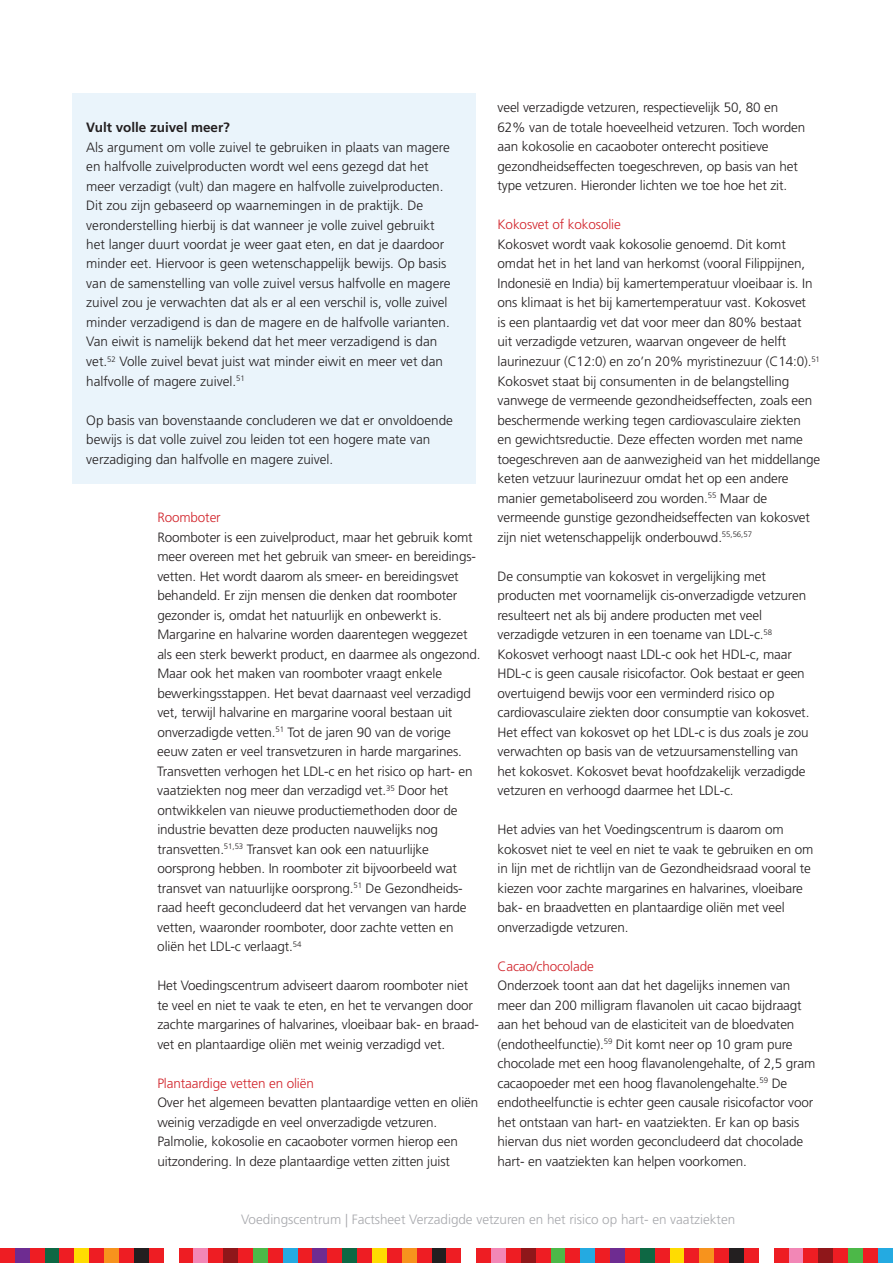
<style>
.page{position:relative;width:893px;height:1263px;background:#fff}
.page>*{position:absolute;margin:0;border:0;box-sizing:border-box;transform-origin:0 0}
.t1{font:300 13.5px/19.5px "Frutiger";letter-spacing:-.01em;color:#231f20}
.t2{font:300 13.5px "Frutiger";color:#a8a9ad}
.t3{font:300 13.5px "Frutiger";letter-spacing:-.01em;color:#d1232a}
.t4{font:700 13.5px "Frutiger";color:#231f20}
</style>
<div class="page">
<div style="left:595px;top:1248px;width:15px;height:15px;background:#ee1d23"></div>
<div style="left:610px;top:1248px;width:15px;height:15px;background:#6e2c91"></div>
<div style="left:625px;top:1248px;width:15px;height:15px;background:#ee1d23"></div>
<div style="left:640px;top:1248px;width:15px;height:15px;background:#0e6844"></div>
<div style="left:655px;top:1248px;width:15px;height:15px;background:#ee1d23"></div>
<div style="left:670px;top:1248px;width:14px;height:15px;background:#ffdc01"></div>
<div style="left:684px;top:1248px;width:15px;height:15px;background:#ee1d23"></div>
<div style="left:699px;top:1248px;width:15px;height:15px;background:#f7931d"></div>
<div style="left:714px;top:1248px;width:15px;height:15px;background:#ee1d23"></div>
<div style="left:729px;top:1248px;width:15px;height:15px;background:#231f20"></div>
<div style="left:744px;top:1248px;width:15px;height:15px;background:#ee1d23"></div>
<div style="left:774px;top:1248px;width:15px;height:15px;background:#ee1d23"></div>
<div style="left:789px;top:1248px;width:14px;height:15px;background:#f287b6"></div>
<div style="left:803px;top:1248px;width:15px;height:15px;background:#ee1d23"></div>
<div style="left:818px;top:1248px;width:15px;height:15px;background:#8f171a"></div>
<div style="left:833px;top:1248px;width:15px;height:15px;background:#ee1d23"></div>
<div style="left:848px;top:1248px;width:15px;height:15px;background:#4cb848"></div>
<div style="left:863px;top:1248px;width:15px;height:15px;background:#ee1d23"></div>
<div style="left:878px;top:1248px;width:15px;height:15px;background:#24aae1"></div>
<div style="left:0;top:1248px;width:15px;height:15px;background:#ee1d23"></div>
<div style="left:15px;top:1248px;width:15px;height:15px;background:#6e2c91"></div>
<div style="left:30px;top:1248px;width:15px;height:15px;background:#ee1d23"></div>
<div style="left:45px;top:1248px;width:15px;height:15px;background:#0e6844"></div>
<div style="left:60px;top:1248px;width:14px;height:15px;background:#ee1d23"></div>
<div style="left:74px;top:1248px;width:15px;height:15px;background:#ffdc01"></div>
<div style="left:89px;top:1248px;width:15px;height:15px;background:#ee1d23"></div>
<div style="left:104px;top:1248px;width:15px;height:15px;background:#f7931d"></div>
<div style="left:119px;top:1248px;width:15px;height:15px;background:#ee1d23"></div>
<div style="left:134px;top:1248px;width:15px;height:15px;background:#231f20"></div>
<div style="left:149px;top:1248px;width:15px;height:15px;background:#ee1d23"></div>
<div style="left:179px;top:1248px;width:14px;height:15px;background:#ee1d23"></div>
<div style="left:193px;top:1248px;width:15px;height:15px;background:#f287b6"></div>
<div style="left:208px;top:1248px;width:15px;height:15px;background:#ee1d23"></div>
<div style="left:223px;top:1248px;width:15px;height:15px;background:#8f171a"></div>
<div style="left:238px;top:1248px;width:15px;height:15px;background:#ee1d23"></div>
<div style="left:253px;top:1248px;width:15px;height:15px;background:#4cb848"></div>
<div style="left:268px;top:1248px;width:15px;height:15px;background:#ee1d23"></div>
<div style="left:283px;top:1248px;width:15px;height:15px;background:#24aae1"></div>
<div style="left:298px;top:1248px;width:15px;height:15px;background:#ee1d23"></div>
<div style="left:313px;top:1248px;width:14px;height:15px;background:#6e2c91"></div>
<div style="left:327px;top:1248px;width:15px;height:15px;background:#ee1d23"></div>
<div style="left:342px;top:1248px;width:15px;height:15px;background:#0e6844"></div>
<div style="left:357px;top:1248px;width:15px;height:15px;background:#ee1d23"></div>
<div style="left:372px;top:1248px;width:15px;height:15px;background:#ffdc01"></div>
<div style="left:387px;top:1248px;width:15px;height:15px;background:#ee1d23"></div>
<div style="left:402px;top:1248px;width:15px;height:15px;background:#f7931d"></div>
<div style="left:417px;top:1248px;width:15px;height:15px;background:#ee1d23"></div>
<div style="left:432px;top:1248px;width:14px;height:15px;background:#231f20"></div>
<div style="left:446px;top:1248px;width:15px;height:15px;background:#ee1d23"></div>
<div style="left:476px;top:1248px;width:15px;height:15px;background:#ee1d23"></div>
<div style="left:491px;top:1248px;width:15px;height:15px;background:#f287b6"></div>
<div style="left:506px;top:1248px;width:15px;height:15px;background:#ee1d23"></div>
<div style="left:521px;top:1248px;width:15px;height:15px;background:#8f171a"></div>
<div style="left:536px;top:1248px;width:15px;height:15px;background:#ee1d23"></div>
<div style="left:551px;top:1248px;width:15px;height:15px;background:#4cb848"></div>
<div style="left:566px;top:1248px;width:14px;height:15px;background:#ee1d23"></div>
<div style="left:580px;top:1248px;width:15px;height:15px;background:#24aae1"></div>
<div style="left:72px;top:93px;width:404px;height:390px;background:#eaf4fb"></div>
<p class="t4" style="left:86px;top:119px;width:145px">Vult volle zuivel meer?</p>
<p class="t1" style="left:86px;top:137px;width:366px">Als argument om volle zuivel te gebruiken in plaats van magere en halfvolle zuivelproducten wordt wel eens gezegd dat het meer verzadigt (vult) dan magere en halfvolle zuivelproducten.<br>Dit zou zijn gebaseerd op waarnemingen in de praktijk. De veronderstelling hierbij is dat wanneer je volle zuivel gebruikt het langer duurt voordat je weer gaat eten, en dat je daardoor minder eet. Hiervoor is geen wetenschappelijk bewijs. Op basis van de samenstelling van volle zuivel versus halfvolle en magere zuivel zou je verwachten dat als er al een verschil is, volle zuivel minder verzadigend is dan de magere en de halfvolle varianten.<br>Van eiwit is namelijk bekend dat het meer verzadigend is dan vet.<sup>52</sup> Volle zuivel bevat juist wat minder eiwit en meer vet dan halfvolle of magere zuivel.<sup>51</sup></p>
<p class="t1" style="left:86px;top:410px;width:368px">Op basis van bovenstaande concluderen we dat er onvoldoende bewijs is dat volle zuivel zou leiden tot een hogere mate van verzadiging dan halfvolle en magere zuivel.</p>
<p class="t3" style="left:157px;top:510px;width:65px">Roomboter</p>
<p class="t1" style="left:157px;top:527px;width:325px">Roomboter is een zuivelproduct, maar het gebruik komt meer overeen met het gebruik van smeer- en bereidings&shy;vetten. Het wordt daarom als smeer- en bereidingsvet behandeld. Er zijn mensen die denken dat roomboter gezonder is, omdat het natuurlijk en onbewerkt is.<br>Margarine en halvarine worden daarentegen weggezet als een sterk bewerkt product, en daarmee als ongezond.<br>Maar ook het maken van roomboter vraagt enkele bewerkingsstappen. Het bevat daarnaast veel verzadigd vet, terwijl halvarine en margarine vooral bestaan uit onverzadigde vetten.<sup>51</sup> Tot de jaren 90 van de vorige eeuw zaten er veel transvetzuren in harde margarines.<br>Transvetten verhogen het LDL-c en het risico op hart- en vaatziekten nog meer dan verzadigd vet.<sup>35</sup> Door het ontwikkelen van nieuwe productiemethoden door de industrie bevatten deze producten nauwelijks nog transvetten.<sup>51,53</sup> Transvet kan ook een natuurlijke oorsprong hebben. In roomboter zit bijvoorbeeld wat transvet van natuurlijke oorsprong.<sup>51</sup> De Gezondheids&shy;raad heeft geconcludeerd dat het vervangen van harde vetten, waaronder roomboter, door zachte vetten en oliën het LDL-c verlaagt.<sup>54</sup></p>
<p class="t1" style="left:157px;top:976px;width:323px">Het Voedingscentrum adviseert daarom roomboter niet te veel en niet te vaak te eten, en het te vervangen door zachte margarines of halvarines, vloeibaar bak- en braad&shy;vet en plantaardige oliën met weinig verzadigd vet.</p>
<p class="t3" style="left:157px;top:1075px;width:158px">Plantaardige vetten en oliën</p>
<p class="t1" style="left:157px;top:1093px;width:322px">Over het algemeen bevatten plantaardige vetten en oliën weinig verzadigde en veel onverzadigde vetzuren.<br>Palmolie, kokosolie en cacaoboter vormen hierop een uitzondering. In deze plantaardige vetten zitten juist</p>
<p class="t1" style="left:497px;top:98px;width:309px">veel verzadigde vetzuren, respectievelijk 50, 80 en 62% van de totale hoeveelheid vetzuren. Toch worden aan kokosolie en cacaoboter onterecht positieve gezondheidseffecten toegeschreven, op basis van het type vetzuren. Hieronder lichten we toe hoe het zit.</p>
<p class="t3" style="left:497px;top:217px;width:125px">Kokosvet of kokosolie</p>
<p class="t1" style="left:497px;top:235px;width:324px">Kokosvet wordt vaak kokosolie genoemd. Dit komt omdat het in het land van herkomst (vooral Filippijnen, Indonesië en India) bij kamertemperatuur vloeibaar is. In ons klimaat is het bij kamertemperatuur vast. Kokosvet<br>is een plantaardig vet dat voor meer dan 80% bestaat<br>uit verzadigde vetzuren, waarvan ongeveer de helft laurinezuur (C12:0) en zo’n 20% myristinezuur (C14:0).<sup>51<br></sup>Kokosvet staat bij consumenten in de belangstelling vanwege de vermeende gezondheidseffecten, zoals een beschermende werking tegen cardiovasculaire ziekten<br>en gewichtsreductie. Deze effecten worden met name toegeschreven aan de aanwezigheid van het middellange keten vetzuur laurinezuur omdat het op een andere manier gemetaboliseerd zou worden.<sup>55</sup> Maar de vermeende gunstige gezondheidseffecten van kokosvet zijn niet wetenschappelijk onderbouwd.<sup>55,56,57</sup></p>
<p class="t1" style="left:497px;top:566px;width:313px">De consumptie van kokosvet in vergelijking met producten met voornamelijk cis-onverzadigde vetzuren resulteert net als bij andere producten met veel verzadigde vetzuren in een toename van LDL-c.<sup>58<br></sup>Kokosvet verhoogt naast LDL-c ook het HDL-c, maar HDL-c is geen causale risicofactor. Ook bestaat er geen overtuigend bewijs voor een verminderd risico op cardiovasculaire ziekten door consumptie van kokosvet.<br>Het effect van kokosvet op het LDL-c is dus zoals je zou verwachten op basis van de vetzuursamenstelling van het kokosvet. Kokosvet bevat hoofdzakelijk verzadigde vetzuren en verhoogd daarmee het LDL-c.</p>
<p class="t1" style="left:497px;top:820px;width:317px">Het advies van het Voedingscentrum is daarom om kokosvet niet te veel en niet te vaak te gebruiken en om in lijn met de richtlijn van de Gezondheidsraad vooral te kiezen voor zachte margarines en halvarines, vloeibare bak- en braadvetten en plantaardige oliën met veel onverzadigde vetzuren.</p>
<p class="t3" style="left:497px;top:958px;width:98px">Cacao/chocolade</p>
<p class="t1" style="left:497px;top:976px;width:319px">Onderzoek toont aan dat het dagelijks innemen van meer dan 200 milligram flavanolen uit cacao bijdraagt aan het behoud van de elasticiteit van de bloedvaten (endotheelfunctie).<sup>59</sup> Dit komt neer op 10 gram pure chocolade met een hoog flavanolengehalte, of 2,5 gram cacaopoeder met een hoog flavanolengehalte.<sup>59</sup> De endotheelfunctie is echter geen causale risicofactor voor het ontstaan van hart- en vaatziekten. Er kan op basis hiervan dus niet worden geconcludeerd dat chocolade hart- en vaatziekten kan helpen voorkomen.</p>
<p class="t2" style="left:241px;top:1212px;width:496px">Voedingscentrum | Factsheet Verzadigde vetzuren en het risico op hart- en vaatziekten</p>
</div>
